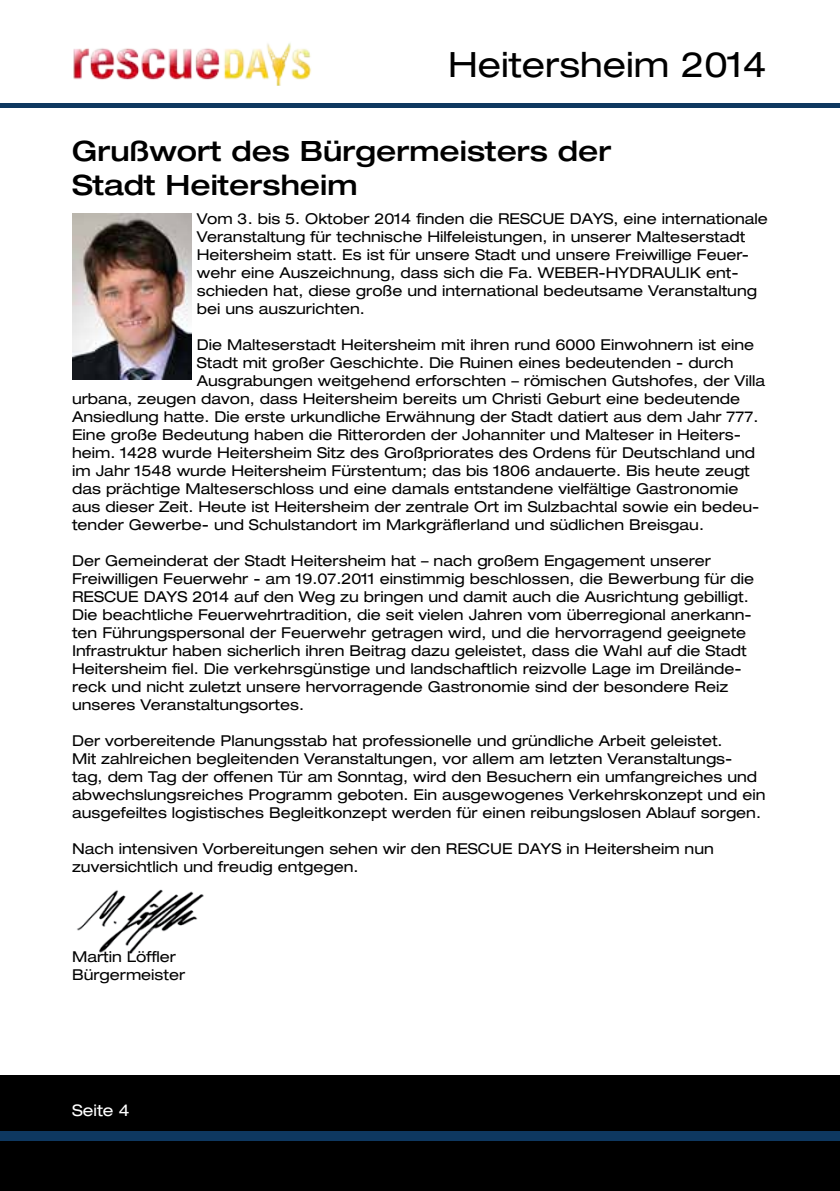
<style>
.page{position:relative;width:840px;height:1191px;background:#fff}
.page>*{position:absolute;margin:0;border:0;box-sizing:border-box;transform-origin:0 0}
.t1{font:expanded 34.8px "Helvetica Neue LT Pro";color:#000}
.t2{font:500 expanded 28px/33.6px "Helvetica Neue LT Pro";color:#000}
.t3{font:expanded 16px "Helvetica Neue LT Pro";color:#fff}
.t4{font:expanded 15px/18px "Helvetica Neue LT Pro";color:#000}
</style>
<div class="page">
<img style="left:72px;top:213px;width:119px;height:166px">
<img style="left:77px;top:889px;width:127px;height:65px">
<div style="left:0;top:1075px;width:839px;height:116px;background:#000"></div>
<img style="left:73px;top:43px;width:238px;height:43px">
<hr style="left:0;top:104px;width:839px;height:4px;background:#0e3860">
<div style="left:0;top:1131px;width:839px;height:10px;background:#0e3860"></div>
<h1 class="t1" style="left:448px;top:43px;width:320px">Heitersheim 2014</h1>
<h2 class="t2" style="left:72px;top:133px;width:540px">Grußwort des Bürgermeisters der<br>Stadt Heitersheim</h2>
<p class="t4" style="left:197px;top:209px;width:572px">Vom 3. bis 5. Oktober 2014 finden die RESCUE DAYS, eine internationale Veranstaltung für technische Hilfeleistungen, in unserer Malteserstadt Heitersheim statt. Es ist für unsere Stadt und unsere Freiwillige Feuer&shy;wehr eine Auszeichnung, dass sich die Fa. WEBER-HYDRAULIK ent&shy;schieden hat, diese große und international bedeutsame Veranstaltung bei uns auszurichten.</p>
<p class="t4" style="left:197px;top:335px;width:558px">Die Malteserstadt Heitersheim mit ihren rund 6000 Einwohnern ist eine</p>
<p class="t4" style="left:197px;top:353px;width:538px">Stadt mit großer Geschichte. Die Ruinen eines bedeutenden - durch</p>
<p class="t4" style="left:197px;top:371px;width:569px">Ausgrabungen weitgehend erforschten – römischen Gutshofes, der Villa</p>
<p class="t4" style="left:72px;top:389px;width:669px">urbana, zeugen davon, dass Heitersheim bereits um Christi Geburt eine bedeutende</p>
<p class="t4" style="left:72px;top:407px;width:687px">Ansiedlung hatte. Die erste urkundliche Erwähnung der Stadt datiert aus dem Jahr 777.</p>
<p class="t4" style="left:72px;top:425px;width:670px">Eine große Bedeutung haben die Ritterorden der Johanniter und Malteser in Heiters-</p>
<p class="t4" style="left:72px;top:443px;width:684px">heim. 1428 wurde Heitersheim Sitz des Großpriorates des Ordens für Deutschland und</p>
<p class="t4" style="left:72px;top:461px;width:679px">im Jahr 1548 wurde Heitersheim Fürstentum; das bis 1806 andauerte. Bis heute zeugt</p>
<p class="t4" style="left:72px;top:479px;width:667px">das prächtige Malteserschloss und eine damals entstandene vielfältige Gastronomie</p>
<p class="t4" style="left:72px;top:497px;width:688px">aus dieser Zeit. Heute ist Heitersheim der zentrale Ort im Sulzbachtal sowie ein bedeu-</p>
<p class="t4" style="left:72px;top:515px;width:633px">tender Gewerbe- und Schulstandort im Markgräflerland und südlichen Breisgau.</p>
<p class="t4" style="left:72px;top:551px;width:683px">Der Gemeinderat der Stadt Heitersheim hat – nach großem Engagement unserer Freiwilligen Feuerwehr - am 19.07.2011 einstimmig beschlossen, die Bewerbung für die RESCUE DAYS 2014 auf den Weg zu bringen und damit auch die Ausrichtung gebilligt.<br>Die beachtliche Feuerwehrtradition, die seit vielen Jahren vom überregional anerkann&shy;ten Führungspersonal der Feuerwehr getragen wird, und die hervorragend geeignete Infrastruktur haben sicherlich ihren Beitrag dazu geleistet, dass die Wahl auf die Stadt Heitersheim fiel. Die verkehrsgünstige und landschaftlich reizvolle Lage im Dreilände&shy;reck und nicht zuletzt unsere hervorragende Gastronomie sind der besondere Reiz unseres Veranstaltungsortes.</p>
<p class="t4" style="left:72px;top:731px;width:694px">Der vorbereitende Planungsstab hat professionelle und gründliche Arbeit geleistet.<br>Mit zahlreichen begleitenden Veranstaltungen, vor allem am letzten Veranstaltungs&shy;tag, dem Tag der offenen Tür am Sonntag, wird den Besuchern ein umfangreiches und abwechslungsreiches Programm geboten. Ein ausgewogenes Verkehrskonzept und ein ausgefeiltes logistisches Begleitkonzept werden für einen reibungslosen Ablauf sorgen.</p>
<p class="t4" style="left:72px;top:839px;width:643px">Nach intensiven Vorbereitungen sehen wir den RESCUE DAYS in Heitersheim nun zuversichtlich und freudig entgegen.</p>
<p class="t4" style="left:72px;top:947px;width:115px">Martin Löffler<br>Bürgermeister</p>
<p class="t3" style="left:72px;top:1100px;width:59px">Seite 4</p>
</div>
